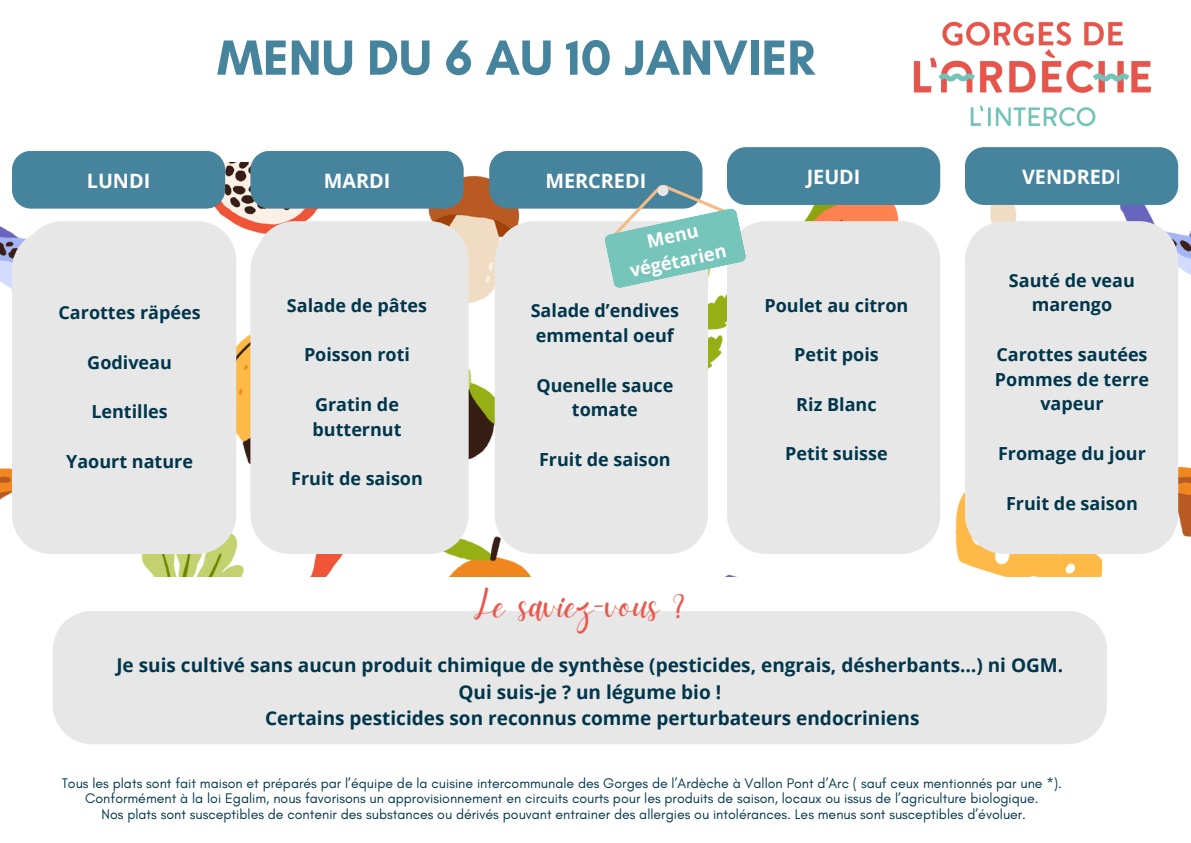
<style>
.page{position:relative;width:1191px;height:843px;background:#fff}
.page>*{position:absolute;margin:0;border:0;box-sizing:border-box;transform-origin:0 0}
.t1{font:700 50.3px "Glacial Indifference";color:#46849d}
.t2{font:40.1px "Daydream";color:#e9584d}
.t3{font:700 19.8px "Open Sans";color:#fff}
.t4{font:700 19px/26.2px "Open Sans";color:#00364c;text-align:center}
.t5{font:700 18.4px/25.2px "Open Sans";color:#fff;text-align:center}
.t6{font:700 18px/24.8px "Open Sans";color:#00364c;text-align:center}
.t7{font:14.1px "Glacial Indifference";color:#00364c}
.s1{font-weight:400}
</style>
<div class="page">
<img style="left:0;top:162px;width:1190px;height:414px">
<div style="left:12px;top:151px;width:213px;height:57px;background:#46849d;border-radius:19px"></div>
<div style="left:250px;top:151px;width:213px;height:57px;background:#46849d;border-radius:19px"></div>
<div style="left:727px;top:147px;width:213px;height:58px;background:#46849d;border-radius:19px"></div>
<div style="left:964px;top:147px;width:213px;height:58px;background:#46849d;border-radius:19px"></div>
<svg style="left:12px;top:230px;width:213px;height:324px;background:#e4e5e6"></svg>
<div style="left:53px;top:611px;width:1053px;height:133px;background:#e7e7e7"></div>
<svg style="left:250px;top:230px;width:213px;height:324px;fill:#e7e7e7"></svg>
<div style="left:727px;top:221px;width:213px;height:332px;background:#e7e7e7"></div>
<svg style="left:964px;top:221px;width:213px;height:332px;background:#e8e7e5"></svg>
<img style="left:895px;top:21px;width:270px;height:127px">
<div style="left:494px;top:221px;width:214px;height:332px;background:#e7e7e7"></div>
<div style="left:489px;top:151px;width:213px;height:57px;background:#46849d;border-radius:19px"></div>
<div style="left:23px;top:221px;width:213px;height:332px;background:#e7e7e7"></div>
<div style="left:255px;top:221px;width:213px;height:332px;background:#e7e7e7"></div>
<div style="left:52px;top:284px;width:155px;height:207px;background:#e7e7e7"></div>
<div style="left:276px;top:287px;width:162px;height:209px;background:#e7e7e7"></div>
<div style="left:984px;top:259px;width:175px;height:266px;background:#e7e7e7"></div>
<svg style="left:599px;top:172px;width:321px;height:305px"></svg>
<h3 class="t1" style="left:217px;top:27px;width:599px">MENU DU 6 AU 10 JANVIER</h3>
<p class="t3" style="left:87px;top:166px;width:65px">LUNDI</p>
<h1 class="t3" style="left:324px;top:166px;width:68px">MARDI</h1>
<h3 class="t3" style="left:806px;top:163px;width:55px">JEUDI</h3>
<h4 class="t3" style="left:1021px;top:163px;width:100px">VENDRED<span class="s1">I</span></h4>
<h5 class="t3" style="left:545px;top:166px;width:102px">MERCREDI</h5>
<h5 class="t6" style="left:58px;top:300px;width:144px">Carottes räpées</h5>
<h5 class="t6" style="left:87px;top:349px;width:86px">Godiveau</h5>
<h5 class="t6" style="left:91px;top:399px;width:78px">Lentilles</h5>
<h5 class="t6" style="left:66px;top:448px;width:128px">Yaourt nature</h5>
<h5 class="t6" style="left:287px;top:292px;width:142px">Salade de pâtes</h5>
<p class="t6" style="left:304px;top:342px;width:108px">Poisson roti</p>
<h5 class="t6" style="left:312px;top:391px;width:91px;text-align:left">Gratin de butternut</h5>
<h5 class="t6" style="left:291px;top:465px;width:133px">Fruit de saison</h5>
<h3 class="t5" style="left:622px;top:233px;width:100px;rotate:-12deg">Menu végétarien</h3>
<h5 class="t6" style="left:530px;top:298px;width:150px;text-align:left">Salade d’endives emmental oeuf</h5>
<h2 class="t6" style="left:536px;top:372px;width:138px">Quenelle sauce tomate</h2>
<h5 class="t6" style="left:539px;top:446px;width:133px">Fruit de saison</h5>
<h5 class="t6" style="left:764px;top:292px;width:145px">Poulet au citron</h5>
<h5 class="t6" style="left:794px;top:342px;width:86px">Petit pois</h5>
<h5 class="t6" style="left:796px;top:391px;width:82px">Riz Blanc</h5>
<h5 class="t6" style="left:785px;top:441px;width:104px">Petit suisse</h5>
<h3 class="t2" style="left:474px;top:581px;width:213px">Le saviez-vous ?</h3>
<h5 class="t6" style="left:1008px;top:267px;width:127px">Sauté de veau marengo</h5>
<h5 class="t6" style="left:994px;top:341px;width:156px">Carottes sautées<br>Pommes de terre vapeur</h5>
<h5 class="t6" style="left:997px;top:440px;width:149px">Fromage du jour</h5>
<h5 class="t6" style="left:1005px;top:490px;width:133px">Fruit de saison</h5>
<h5 class="t4" style="left:116px;top:651px;width:948px">Je suis cultivé sans aucun produit chimique de synthèse (pesticides, engrais, désherbants…) ni OGM.<br>Qui suis-je ? un légume bio !<br>Certains pesticides son reconnus comme perturbateurs endocriniens</h5>
<h3 class="t7" style="left:62px;top:773px;width:1001px">Tous les plats sont fait maison et préparés par l’équipe de la cuisine intercommunale des Gorges de l’Ardèche à Vallon Pont d’Arc ( sauf ceux mentionnés par une *).</h3>
<p class="t7" style="left:85px;top:789px;width:954px">Conformément à la loi Egalim, nous favorisons un approvisionnement en circuits courts pour les produits de saison, locaux ou issus de l’agriculture biologique.</p>
<h5 class="t7" style="left:101px;top:805px;width:925px">Nos plats sont susceptibles de contenir des substances ou dérivés pouvant entrainer des allergies ou intolérances. Les menus sont susceptibles d’évoluer.</h5>
</div>
